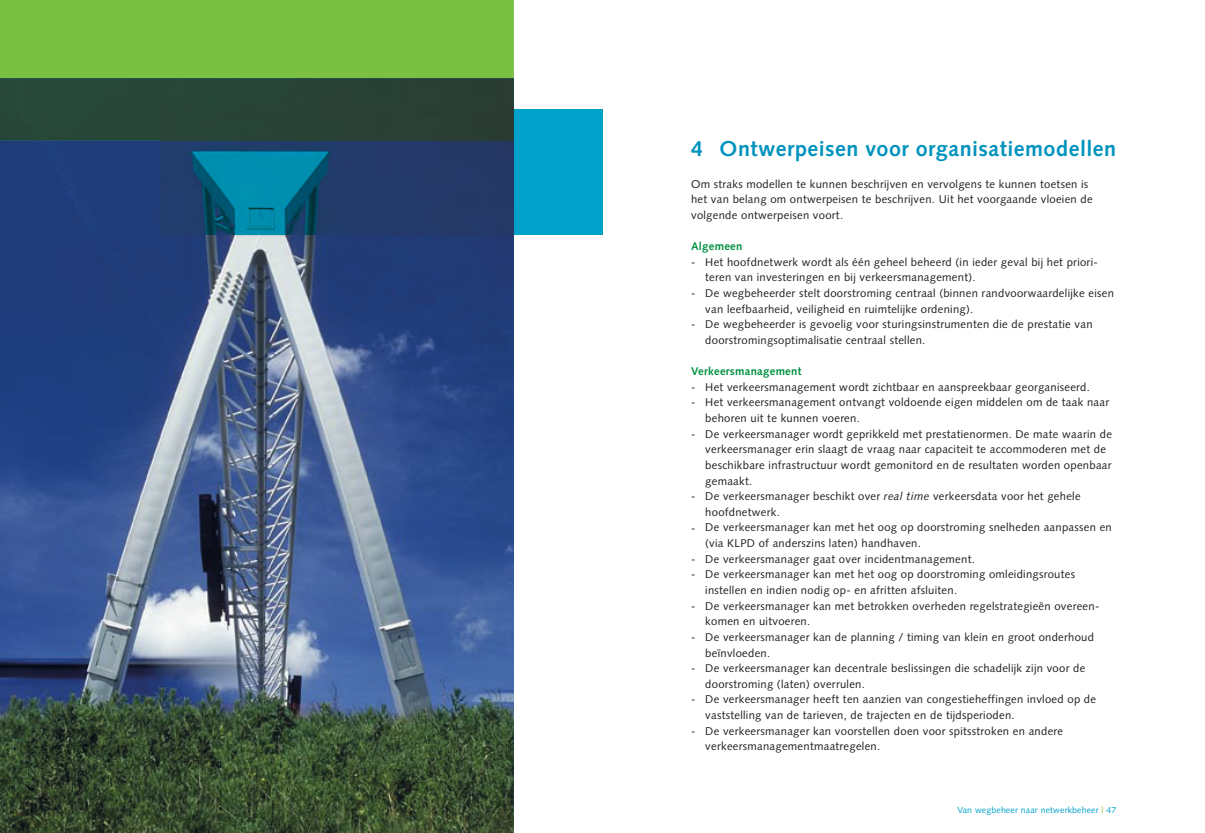
<style>
.page{position:relative;width:1205px;height:833px;background:#fff}
.page>*{position:absolute;margin:0;border:0;box-sizing:border-box;transform-origin:0 0}
.t1{font:700 21.5px "Syntax LT Std";letter-spacing:.025em;color:#0093bd}
.t2{font:11.25px/15.6px "Syntax LT Std";letter-spacing:.025em;color:#1d1e20}
.t3{font:700 11.25px "Syntax LT Std";letter-spacing:.025em;color:#009141}
.t4{font:8.75px "Syntax LT Std";letter-spacing:.015em;color:#00a2c9}
.s1{font-style:italic}
.s2{color:#81bb29}
</style>
<div class="page">
<img style="left:0;top:109px;width:514px;height:724px">
<div style="left:514px;top:109px;width:88px;height:125px;background:#00a2c9"></div>
<img style="left:161px;top:109px;width:353px;height:125px">
<svg style="left:0;top:0;width:514px;height:109px;fill:#7ac142"></svg>
<h1 class="t1" style="left:691px;top:140px;width:426px">4 Ontwerpeisen voor organisatiemodellen</h1>
<p class="t2" style="left:691px;top:177px;width:403px">Om straks modellen te kunnen beschrijven en vervolgens te kunnen toetsen is het van belang om ontwerpeisen te beschrijven. Uit het voorgaande vloeien de volgende ontwerpeisen voort.</p>
<p class="t3" style="left:691px;top:241px;width:53px">Algemeen</p>
<p class="t2" style="left:705px;top:255px;width:410px">Het hoofdnetwerk wordt als één geheel beheerd (in ieder geval bij het priori&shy;teren van investeringen en bij verkeersmanagement).<br>De wegbeheerder stelt doorstroming centraal (binnen randvoorwaardelijke eisen van leefbaarheid, veiligheid en ruimtelijke ordening).<br>De wegbeheerder is gevoelig voor sturingsinstrumenten die de prestatie van doorstromingsoptimalisatie centraal stellen.</p>
<p class="t3" style="left:691px;top:366px;width:112px">Verkeersmanagement</p>
<p class="t2" style="left:705px;top:380px;width:408px">Het verkeersmanagement wordt zichtbaar en aanspreekbaar georganiseerd.<br>Het verkeersmanagement ontvangt voldoende eigen middelen om de taak naar behoren uit te kunnen voeren.<br>De verkeersmanager wordt geprikkeld met prestatienormen. De mate waarin de verkeersmanager erin slaagt de vraag naar capaciteit te accommoderen met de beschikbare infrastructuur wordt gemonitord en de resultaten worden openbaar gemaakt.<br>De verkeersmanager beschikt over <span class="s1">real time</span> verkeersdata voor het gehele hoofdnetwerk.<br>De verkeersmanager kan met het oog op doorstroming snelheden aanpassen en (via KLPD of anderszins laten) handhaven.<br>De verkeersmanager gaat over incidentmanagement.<br>De verkeersmanager kan met het oog op doorstroming omleidingsroutes instellen en indien nodig op- en afritten afsluiten.<br>De verkeersmanager kan met betrokken overheden regelstrategieën overeen&shy;komen en uitvoeren.<br>De verkeersmanager kan de planning / timing van klein en groot onderhoud beïnvloeden.<br>De verkeersmanager kan decentrale beslissingen die schadelijk zijn voor de doorstroming (laten) overrulen.<br>De verkeersmanager heeft ten aanzien van congestieheffingen invloed op de vaststelling van de tarieven, de trajecten en de tijdsperioden.<br>De verkeersmanager kan voorstellen doen voor spitsstroken en andere verkeersmanagementmaatregelen.</p>
<p class="t2" style="left:691px;top:255px;width:6px">-</p>
<p class="t2" style="left:691px;top:286px;width:6px">-</p>
<p class="t2" style="left:691px;top:317px;width:6px">-</p>
<p class="t2" style="left:691px;top:380px;width:6px">- -</p>
<p class="t2" style="left:691px;top:427px;width:6px">-</p>
<p class="t2" style="left:691px;top:489px;width:6px">-</p>
<p class="t2" style="left:691px;top:521px;width:6px">-</p>
<p class="t2" style="left:691px;top:552px;width:6px">- -</p>
<p class="t2" style="left:691px;top:599px;width:6px">-</p>
<p class="t2" style="left:691px;top:630px;width:6px">-</p>
<p class="t2" style="left:691px;top:661px;width:6px">-</p>
<p class="t2" style="left:691px;top:692px;width:6px">-</p>
<p class="t2" style="left:691px;top:724px;width:6px">-</p>
<p class="t4" style="left:957px;top:806px;width:160px">Van wegbeheer naar netwerkbeheer <span class="s2">|</span> 47</p>
</div>
